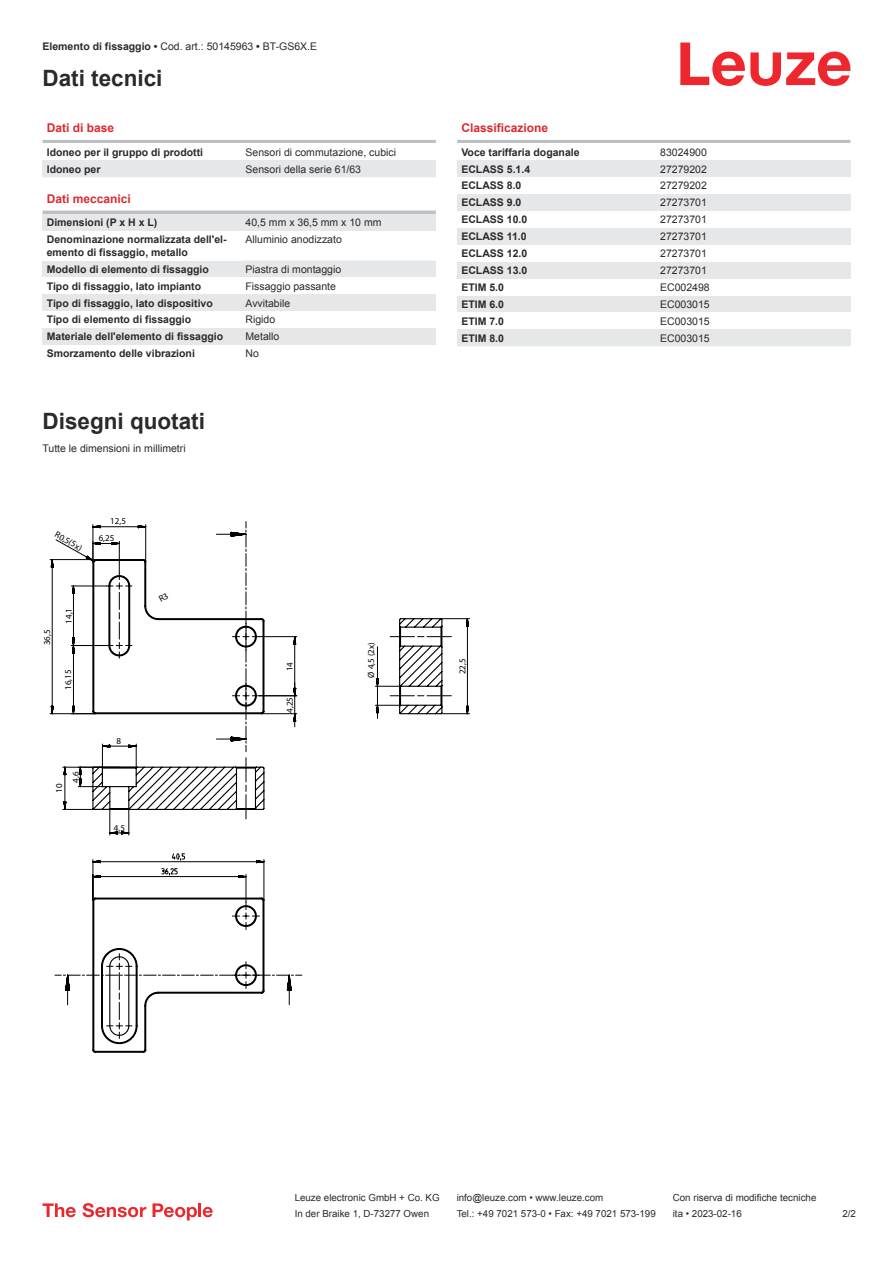
<style>
.page{position:relative;width:893px;height:1263px;background:#fff}
.page>*{position:absolute;margin:0;border:0;box-sizing:border-box;transform-origin:0 0}
.t1{font:700 22.5px "Arial";color:#2b292a}
.t2{font:700 12px "Arial";color:#db2a30}
.t3{font:700 10.5px/12.6px "Arial";color:#2b292a}
.t4{font:10.5px "Arial";color:#2b292a}
.t5{font:9.75px "Arial";color:#2b292a}
.t6{font:9px/16.6px "Myriad Pro";color:#000}
.s1{font-weight:700}
</style>
<div class="page">
<svg style="left:680px;top:43px;width:170px;height:43px"></svg>
<hr style="left:43px;top:140px;width:393px;height:3px;background:#bdbfc1">
<div style="left:43px;top:160px;width:199px;height:17px;background:#e6e7e9"></div>
<div style="left:242px;top:160px;width:194px;height:17px;background:#e6e7e9"></div>
<hr style="left:43px;top:211px;width:393px;height:3px;background:#bdbfc1">
<div style="left:43px;top:214px;width:199px;height:17px;background:#e6e7e9"></div>
<div style="left:242px;top:214px;width:194px;height:17px;background:#e6e7e9"></div>
<div style="left:43px;top:261px;width:199px;height:16px;background:#e6e7e9"></div>
<div style="left:242px;top:261px;width:194px;height:16px;background:#e6e7e9"></div>
<div style="left:43px;top:294px;width:199px;height:17px;background:#e6e7e9"></div>
<div style="left:242px;top:294px;width:194px;height:17px;background:#e6e7e9"></div>
<div style="left:43px;top:328px;width:199px;height:17px;background:#e6e7e9"></div>
<div style="left:242px;top:328px;width:194px;height:17px;background:#e6e7e9"></div>
<hr style="left:457px;top:140px;width:393px;height:3px;background:#bdbfc1">
<div style="left:457px;top:160px;width:200px;height:17px;background:#e6e7e9"></div>
<div style="left:657px;top:160px;width:193px;height:17px;background:#e6e7e9"></div>
<div style="left:457px;top:194px;width:200px;height:17px;background:#e6e7e9"></div>
<div style="left:657px;top:194px;width:193px;height:17px;background:#e6e7e9"></div>
<div style="left:457px;top:228px;width:200px;height:17px;background:#e6e7e9"></div>
<div style="left:657px;top:228px;width:193px;height:17px;background:#e6e7e9"></div>
<div style="left:457px;top:262px;width:200px;height:17px;background:#e6e7e9"></div>
<div style="left:657px;top:262px;width:193px;height:17px;background:#e6e7e9"></div>
<div style="left:457px;top:296px;width:200px;height:16px;background:#e6e7e9"></div>
<div style="left:657px;top:296px;width:193px;height:16px;background:#e6e7e9"></div>
<div style="left:457px;top:329px;width:200px;height:17px;background:#e6e7e9"></div>
<div style="left:657px;top:329px;width:193px;height:17px;background:#e6e7e9"></div>
<svg style="left:43px;top:1203px;width:33px;height:14px"></svg>
<svg style="left:83px;top:1203px;width:63px;height:14px"></svg>
<svg style="left:153px;top:1203px;width:44px;height:17px"></svg>
<hr style="left:198px;top:1203px;width:3px;height:14px;background:#ed272d">
<svg style="left:203px;top:1207px;width:10px;height:10px"></svg>
<svg style="left:50px;top:521px;width:420px;height:194px"></svg>
<svg style="left:297px;top:541px;width:104px;height:178px"></svg>
<svg style="left:55px;top:524px;width:242px;height:204px"></svg>
<svg style="left:62px;top:585px;width:16px;height:225px"></svg>
<svg style="left:78px;top:573px;width:212px;height:380px"></svg>
<svg style="left:54px;top:953px;width:249px;height:86px"></svg>
<svg style="left:159px;top:592px;width:10px;height:10px"></svg>
<p class="t4" style="left:43px;top:43px;width:276px"><span class="s1">Elemento di fissaggio •</span> Cod. art.: 50145963 <span class="s1">•</span> BT-GS6X.E</p>
<h1 class="t1" style="left:43px;top:70px;width:122px">Dati tecnici</h1>
<p class="t2" style="left:47px;top:123px;width:69px">Dati di base</p>
<p class="t3" style="left:47px;top:147px;width:158px">Idoneo per il gruppo di prodotti</p>
<p class="t4" style="left:246px;top:148px;width:152px">Sensori di commutazione, cubici</p>
<p class="t3" style="left:47px;top:164px;width:55px">Idoneo per</p>
<p class="t4" style="left:246px;top:165px;width:117px">Sensori della serie 61/63</p>
<p class="t2" style="left:47px;top:194px;width:86px">Dati meccanici</p>
<p class="t3" style="left:47px;top:217px;width:112px">Dimensioni (P x H x L)</p>
<p class="t4" style="left:246px;top:219px;width:137px">40,5 mm x 36,5 mm x 10 mm</p>
<p class="t3" style="left:47px;top:234px;width:181px">Denominazione normalizzata dell'el&shy;emento di fissaggio, metallo</p>
<p class="t4" style="left:246px;top:236px;width:98px">Alluminio anodizzato</p>
<p class="t3" style="left:47px;top:264px;width:164px">Modello di elemento di fissaggio</p>
<p class="t4" style="left:246px;top:265px;width:97px">Piastra di montaggio</p>
<p class="t3" style="left:47px;top:281px;width:156px">Tipo di fissaggio, lato impianto</p>
<p class="t4" style="left:246px;top:282px;width:92px">Fissaggio passante</p>
<p class="t3" style="left:47px;top:298px;width:168px">Tipo di fissaggio, lato dispositivo</p>
<p class="t4" style="left:246px;top:299px;width:46px">Avvitabile</p>
<p class="t3" style="left:47px;top:314px;width:146px">Tipo di elemento di fissaggio</p>
<p class="t4" style="left:246px;top:316px;width:31px">Rigido</p>
<p class="t3" style="left:47px;top:331px;width:178px">Materiale dell'elemento di fissaggio</p>
<p class="t4" style="left:246px;top:333px;width:35px">Metallo</p>
<p class="t3" style="left:47px;top:348px;width:150px">Smorzamento delle vibrazioni</p>
<p class="t4" style="left:246px;top:350px;width:15px">No</p>
<h1 class="t1" style="left:43px;top:413px;width:164px">Disegni quotati</h1>
<p class="t4" style="left:43px;top:444px;width:145px">Tutte le dimensioni in millimetri</p>
<p class="t6" style="left:60px;top:527px;width:31px;rotate:30deg">R0,5(5x)</p>
<p class="t6" style="left:99px;top:513px;width:29px;text-indent:12px">12,5<br>6,25</p>
<p class="t6" style="left:39px;top:645px;width:17px;rotate:-90deg">36,5</p>
<p class="t6" style="left:61px;top:624px;width:17px;rotate:-90deg">14,1</p>
<p class="t6" style="left:60px;top:690px;width:22px;rotate:-90deg">16,15</p>
<p class="t6" style="left:51px;top:793px;width:11px;rotate:-90deg">10</p>
<p class="t6" style="left:68px;top:782px;width:13px;rotate:-90deg">4,6</p>
<p class="t6" style="left:116px;top:732px;width:6px">8</p>
<p class="t6" style="left:114px;top:820px;width:13px">4,5</p>
<p class="t6" style="left:282px;top:671px;width:11px;rotate:-90deg">14</p>
<p class="t6" style="left:282px;top:713px;width:17px;rotate:-90deg">4,25</p>
<p class="t6" style="left:363px;top:677px;width:37px;rotate:-90deg">Ø 4,5 (2x)</p>
<p class="t2" style="left:461px;top:123px;width:88px">Classificazione</p>
<p class="t3" style="left:461px;top:147px;width:120px">Voce tariffaria doganale</p>
<p class="t4" style="left:660px;top:148px;width:48px">83024900</p>
<p class="t3" style="left:461px;top:164px;width:70px">ECLASS 5.1.4</p>
<p class="t4" style="left:660px;top:165px;width:48px">27279202</p>
<p class="t3" style="left:461px;top:180px;width:62px">ECLASS 8.0</p>
<p class="t4" style="left:660px;top:182px;width:48px">27279202</p>
<p class="t3" style="left:461px;top:197px;width:62px">ECLASS 9.0</p>
<p class="t4" style="left:660px;top:199px;width:48px">27273701</p>
<p class="t3" style="left:461px;top:214px;width:67px">ECLASS 10.0</p>
<p class="t4" style="left:660px;top:216px;width:48px">27273701</p>
<p class="t3" style="left:461px;top:231px;width:67px">ECLASS 11.0</p>
<p class="t4" style="left:660px;top:232px;width:48px">27273701</p>
<p class="t3" style="left:461px;top:248px;width:67px">ECLASS 12.0</p>
<p class="t4" style="left:660px;top:249px;width:48px">27273701</p>
<p class="t3" style="left:461px;top:265px;width:67px">ECLASS 13.0</p>
<p class="t4" style="left:660px;top:266px;width:48px">27273701</p>
<p class="t3" style="left:461px;top:282px;width:44px">ETIM 5.0</p>
<p class="t4" style="left:660px;top:283px;width:51px">EC002498</p>
<p class="t3" style="left:461px;top:299px;width:44px">ETIM 6.0</p>
<p class="t4" style="left:660px;top:300px;width:51px">EC003015</p>
<p class="t3" style="left:461px;top:316px;width:44px">ETIM 7.0</p>
<p class="t4" style="left:660px;top:317px;width:51px">EC003015</p>
<p class="t3" style="left:461px;top:333px;width:44px">ETIM 8.0</p>
<p class="t4" style="left:660px;top:334px;width:51px">EC003015</p>
<p class="t6" style="left:454px;top:674px;width:17px;rotate:-90deg">22,5</p>
<p class="t5" style="left:295px;top:1194px;width:146px">Leuze electronic GmbH + Co. KG</p>
<p class="t5" style="left:457px;top:1194px;width:148px">info@leuze.com • www.leuze.com</p>
<p class="t5" style="left:673px;top:1194px;width:145px">Con riserva di modifiche tecniche</p>
<p class="t5" style="left:295px;top:1210px;width:136px">In der Braike 1, D-73277 Owen</p>
<p class="t5" style="left:457px;top:1210px;width:201px">Tel.: +49 7021 573-0 • Fax: +49 7021 573-199</p>
<p class="t5" style="left:673px;top:1210px;width:70px">ita • 2023-02-16</p>
<p class="t5" style="left:842px;top:1210px;width:15px">2 /2</p>
</div>
